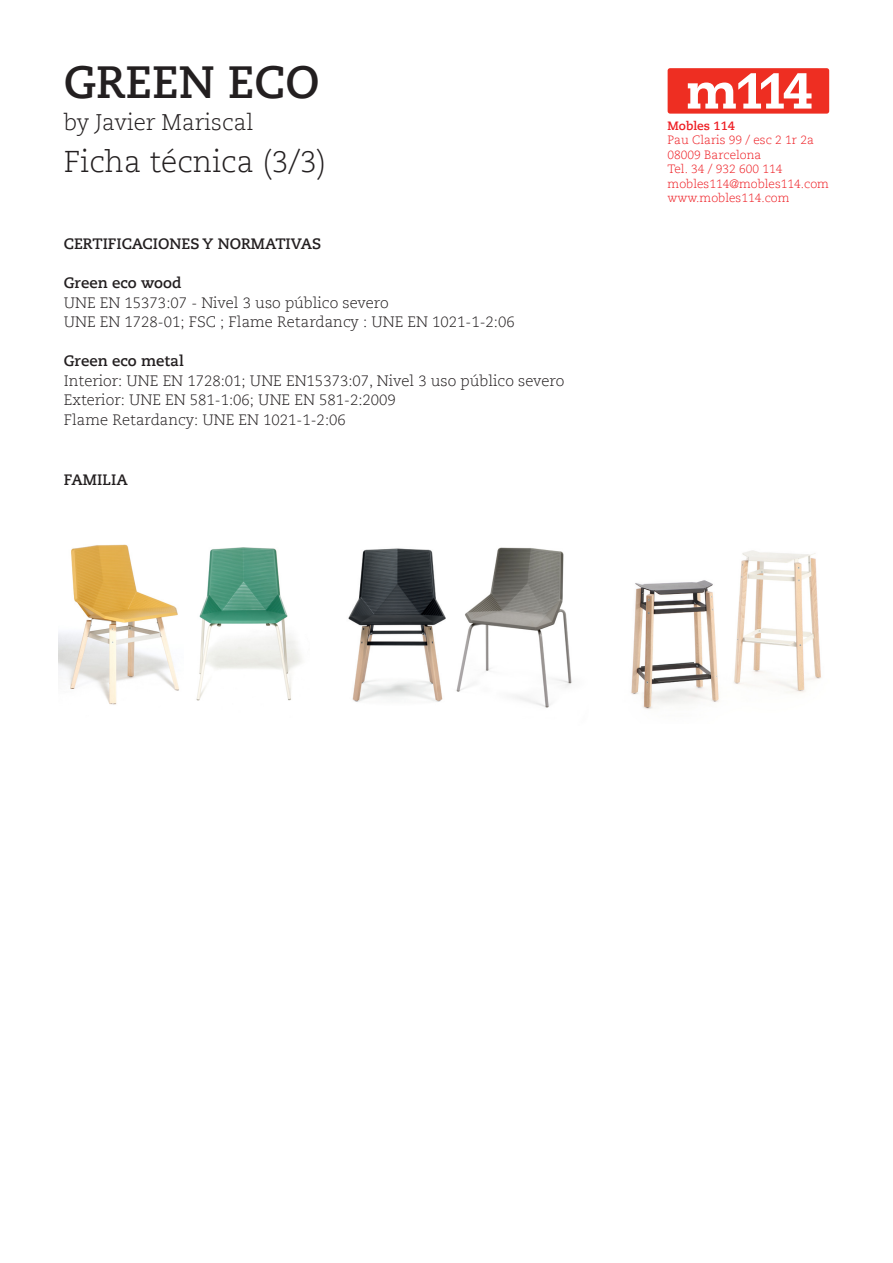
<style>
.page{position:relative;width:893px;height:1263px;background:#fff}
.page>*{position:absolute;margin:0;border:0;box-sizing:border-box;transform-origin:0 0}
.t1{font:700 45px "Caecilia LT Std";color:#231f20}
.t2{font:300 30px "Caecilia LT Std";color:#231f20}
.t3{font:300 22.5px "Caecilia LT Std";color:#231f20}
.t4{font:300 15px "Caecilia LT Std";color:#231f20}
.t5{font:700 15px "Caecilia LT Std";color:#231f20}
.t6{font:300 12px/14.4px "Caecilia LT Std";color:#ee1d23}
.t7{font:700 12px "Caecilia LT Std";color:#ee1d23}
</style>
<div class="page">
<div style="left:668px;top:68px;width:161px;height:46px;background:#ee2e22;border-radius:3px"></div>
<svg style="left:688px;top:73px;width:123px;height:36px"></svg>
<img style="left:59px;top:544px;width:243px;height:161px">
<img style="left:348px;top:548px;width:98px;height:154px">
<img style="left:456px;top:547px;width:116px;height:161px">
<img style="left:631px;top:550px;width:190px;height:159px">
<p class="t1" style="left:64px;top:56px;width:257px">GREEN ECO</p>
<p class="t3" style="left:64px;top:109px;width:191px">by Javier Mariscal</p>
<p class="t2" style="left:64px;top:145px;width:264px">Ficha técnica (3/3)</p>
<p class="t5" style="left:64px;top:235px;width:259px">CERTIFICACIONES Y NORMATIVAS</p>
<p class="t5" style="left:64px;top:274px;width:119px">Green eco wood</p>
<p class="t4" style="left:64px;top:294px;width:326px">UNE EN 15373:07 - Nivel 3 uso público severo</p>
<p class="t4" style="left:64px;top:314px;width:453px">UNE EN 1728-01; FSC ; Flame Retardancy : UNE EN 1021-1-2:06</p>
<p class="t5" style="left:64px;top:352px;width:122px">Green eco metal</p>
<p class="t4" style="left:64px;top:372px;width:502px">Interior: UNE EN 1728:01; UNE EN15373:07, Nivel 3 uso público severo</p>
<p class="t4" style="left:64px;top:392px;width:334px">Exterior: UNE EN 581-1:06; UNE EN 581-2:2009</p>
<p class="t4" style="left:64px;top:411px;width:284px">Flame Retardancy: UNE EN 1021-1-2:06</p>
<p class="t5" style="left:64px;top:471px;width:66px">FAMILIA</p>
<p class="t7" style="left:668px;top:119px;width:69px">Mobles 114</p>
<p class="t6" style="left:668px;top:133px;width:163px">Pau Claris 99 / esc 2 1r 2a<br>08009 Barcelona<br>Tel. 34 / 932 600 114 mobles114@mobles114.com www.mobles114.com</p>
</div>
